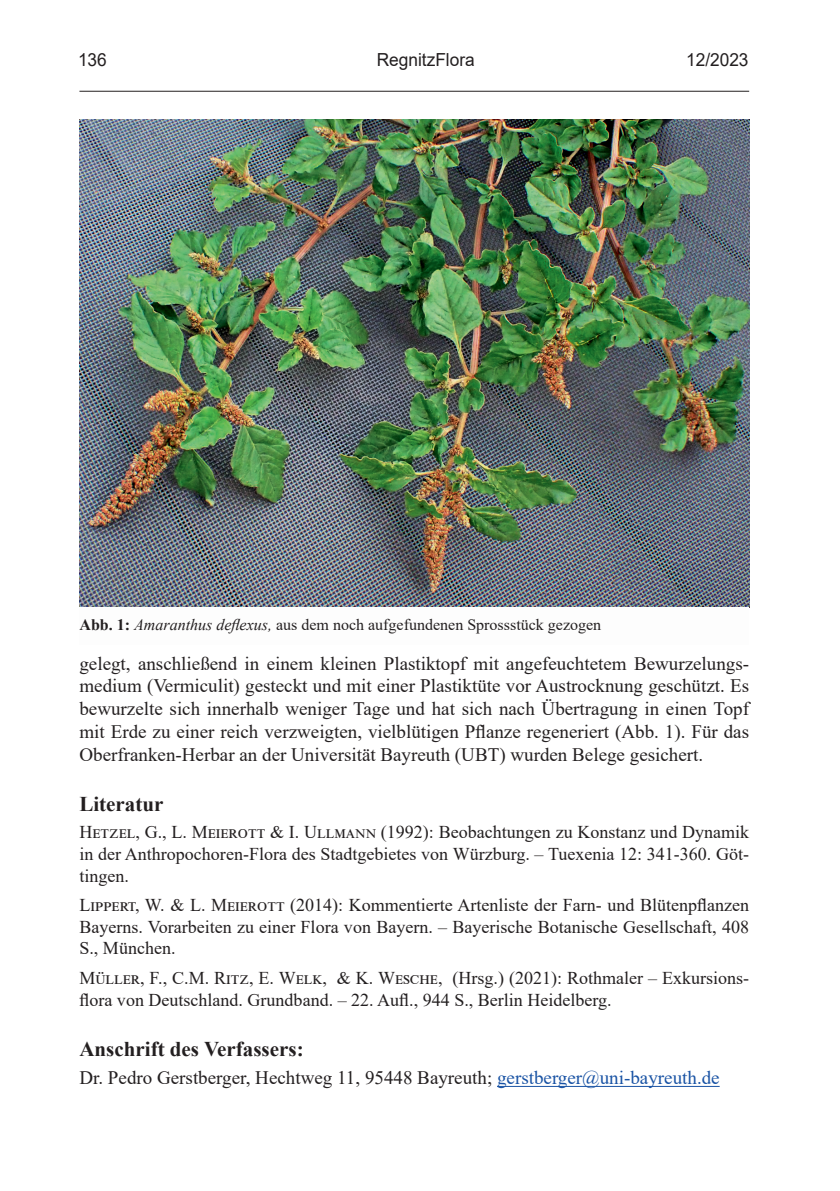
<style>
.page{position:relative;width:840px;height:1191px;background:#fff}
.page>*{position:absolute;margin:0;border:0;box-sizing:border-box;transform-origin:0 0}
.t1{font:700 21px "Times New Roman";color:#231f20}
.t2{font:19px/22.8px "Times New Roman";color:#231f20;text-align:justify}
.t3{font:18px/21.6px "Times New Roman";color:#231f20;text-align:justify}
.t4{font:18px "Arial";color:#231f20;scale:.96 1}
.t5{font:16px "Times New Roman";color:#231f20}
.s1{font-weight:700}
.s2{font-style:italic}
.s3{color:#1953a4}
</style>
<div class="page">
<hr style="left:79px;top:91px;width:669px;height:1px;background:#231f20">
<hr style="left:497px;top:1086px;width:222px;height:1px;background:#1953a4">
<img style="left:79px;top:119px;width:669px;height:488px">
<p class="t4" style="left:78px;top:47px;width:32px">136</p>
<p class="t4" style="left:376px;top:47px;width:104px">RegnitzFlora</p>
<p class="t4" style="left:685px;top:47px;width:67px">12/2023</p>
<p class="t5" style="left:79px;top:613px;width:523px"><span class="s1">Abb. 1:</span> <span class="s2">Amaranthus deflexus,</span> aus dem noch aufgefundenen Sprossstück gezogen</p>
<p class="t2" style="left:79px;top:651px;width:670px">gelegt, anschließend in einem kleinen Plastiktopf mit angefeuchtetem Bewurzelungs&shy;medium (Vermiculit) gesteckt und mit einer Plastiktüte vor Austrocknung geschützt. Es bewurzelte sich innerhalb weniger Tage und hat sich nach Übertragung in einen Topf mit Erde zu einer reich verzweigten, vielblütigen Pflanze regeneriert (Abb. 1). Für das Oberfranken-Herbar an der Universität Bayreuth (UBT) wurden Belege gesichert.</p>
<p class="t1" style="left:79px;top:789px;width:85px">Literatur</p>
<p class="t3" style="left:79px;top:821px;width:671px">Hetzel, G., L. Meierott &amp; I. Ullmann (1992): Beobachtungen zu Konstanz und Dynamik in der Anthropochoren-Flora des Stadtgebietes von Würzburg. – Tuexenia 12: 341-360. Göt&shy;tingen.</p>
<p class="t3" style="left:79px;top:893px;width:670px">Lippert, W. &amp; L. Meierott (2014): Kommentierte Artenliste der Farn- und Blütenpflanzen Bayerns. Vorarbeiten zu einer Flora von Bayern. – Bayerische Botanische Gesellschaft, 408<br>S., München.</p>
<p class="t3" style="left:79px;top:966px;width:670px">Müller, F., C.M. Ritz, E. Welk, &amp; K. Wesche, (Hrsg.) (2021): Rothmaler – Exkursions&shy;flora von Deutschland. Grundband. – 22. Aufl., 944 S., Berlin Heidelberg.</p>
<p class="t1" style="left:79px;top:1033px;width:225px">Anschrift des Verfassers:</p>
<p class="t2" style="left:79px;top:1066px;width:641px">Dr. Pedro Gerstberger, Hechtweg 11, 95448 Bayreuth; <span class="s3">gerstberger@uni-bayreuth.de</span></p>
</div>
